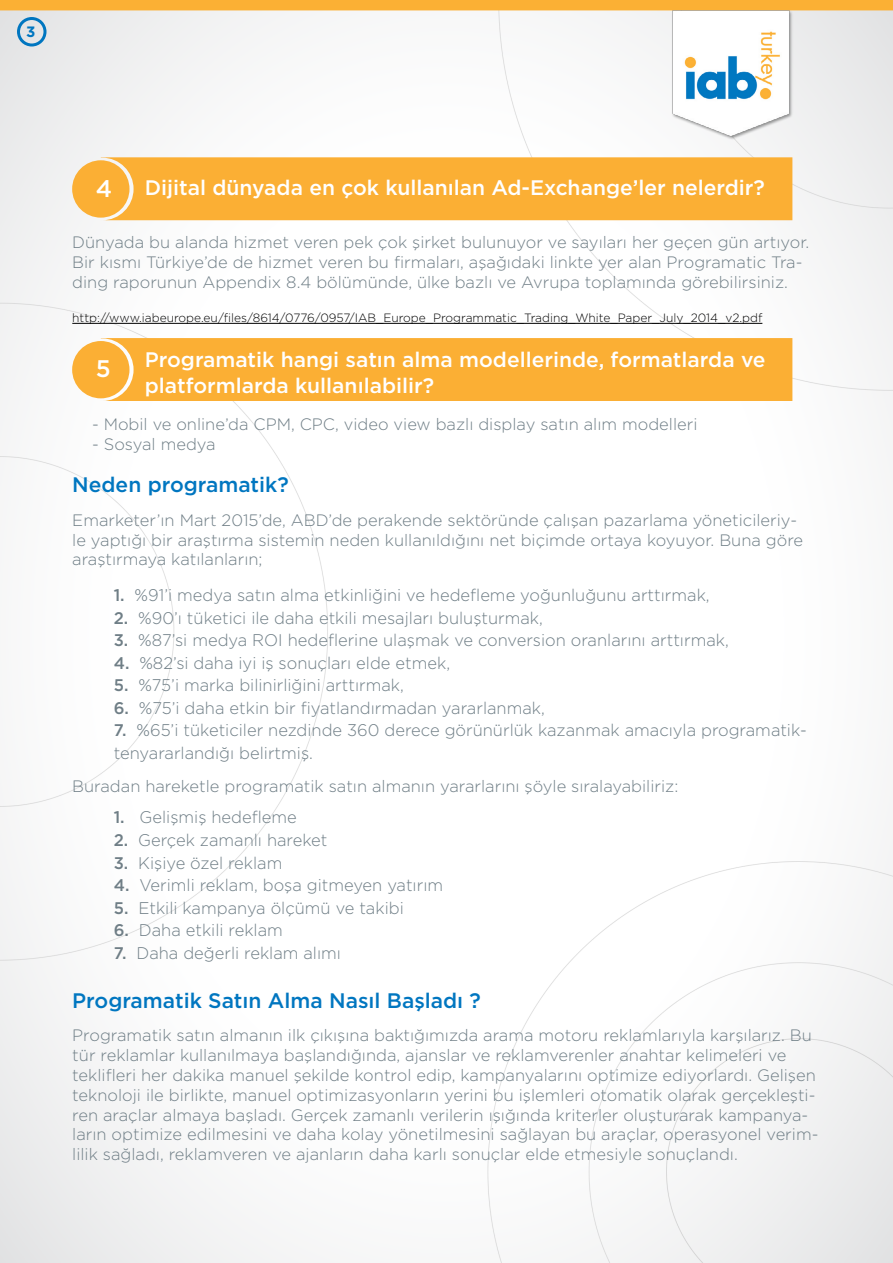
<style>
.page{position:relative;width:893px;height:1263px;background:#fff}
.page>*{position:absolute;margin:0;border:0;box-sizing:border-box;transform-origin:0 0}
.t1{font:500 24px "Gotham";color:#fff}
.t2{font:500 21px/25.2px "Gotham";color:#fff}
.t3{font:500 21px "Gotham";color:#0076c0}
.t4{font:300 16.8px/22.5px "Gotham";color:#6f7e86}
.t5{font:300 16.5px/19.8px "Gotham";color:#6f7e86}
.t6{font:700 15px "Gotham";color:#0076c0}
.t7{font:300 12px "Gotham";color:#000}
.s1{font-weight:500}
</style>
<div class="page">
<img style="left:0;top:0;width:893px;height:1263px">
<img style="left:672px;top:9px;width:121px;height:132px">
<div style="left:72px;top:160px;width:57px;height:58px;background:#fbaf34;border-radius:50%"></div>
<div style="left:101px;top:157px;width:691px;height:64px;background:#fbaf34"></div>
<div style="left:72px;top:341px;width:57px;height:57px;background:#fbaf34;border-radius:50%"></div>
<div style="left:101px;top:338px;width:691px;height:64px;background:#fbaf34"></div>
<hr style="left:72px;top:323px;width:690px;height:1px;background:#000">
<div style="left:17px;top:17px;width:30px;height:30px;border:3px solid #0076c0;border-radius:50%"></div>
<p class="t6" style="left:26px;top:21px;width:11px">3</p>
<h1 class="t1" style="left:96px;top:172px;width:18px">4</h1>
<p class="t2" style="left:145px;top:175px;width:622px">Dijital dünyada en çok kullanılan Ad-Exchange’ler nelerdir?</p>
<p class="t5" style="left:72px;top:232px;width:738px">Dünyada bu alanda hizmet veren pek çok şirket bulunuyor ve sayıları her geçen gün artıyor.<br>Bir kısmı Türkiye’de de hizmet veren bu firmaları, aşağıdaki linkte yer alan Programatic Tra&shy;ding raporunun Appendix 8.4 bölümünde, ülke bazlı ve Avrupa toplamında görebilirsiniz.</p>
<p class="t7" style="left:72px;top:310px;width:692px">http://www.iabeurope.eu/files/8614/0776/0957/IAB_Europe_Programmatic_Trading_White_Paper_July_2014_v2.pdf</p>
<h1 class="t1" style="left:96px;top:353px;width:16px">5</h1>
<p class="t2" style="left:145px;top:347px;width:622px">Programatik hangi satın alma modellerinde, formatlarda ve platformlarda kullanılabilir?</p>
<p class="t5" style="left:92px;top:414px;width:607px">- Mobil ve online’da CPM, CPC, video view bazlı display satın alım modelleri</p>
<p class="t5" style="left:92px;top:434px;width:125px">- Sosyal medya</p>
<p class="t3" style="left:72px;top:471px;width:218px">Neden programatik?</p>
<p class="t5" style="left:72px;top:510px;width:732px">Emarketer’ın Mart 2015’de, ABD’de perakende sektöründe çalışan pazarlama yöneticileriy&shy;le yaptığı bir araştırma sistemin neden kullanıldığını net biçimde ortaya koyuyor. Buna göre araştırmaya katılanların;</p>
<p class="t4" style="left:114px;top:584px;width:597px"><span class="s1">1.</span> %91’i medya satın alma etkinliğini ve hedefleme yoğunluğunu arttırmak,</p>
<p class="t4" style="left:114px;top:606px;width:431px"><span class="s1">2.</span> %90’ı tüketici ile daha etkili mesajları buluşturmak,</p>
<p class="t4" style="left:114px;top:629px;width:617px"><span class="s1">3.</span> %87’si medya ROI hedeflerine ulaşmak ve conversion oranlarını arttırmak,</p>
<p class="t4" style="left:114px;top:651px;width:338px"><span class="s1">4.</span> %82’si daha iyi iş sonuçları elde etmek,</p>
<p class="t4" style="left:114px;top:674px;width:292px"><span class="s1">5.</span> %75’i marka bilinirliğini arttırmak,</p>
<p class="t4" style="left:114px;top:696px;width:433px"><span class="s1">6.</span> %75’i daha etkin bir fiyatlandırmadan yararlanmak,</p>
<p class="t4" style="left:114px;top:719px;width:694px"><span class="s1">7.</span> %65’i tüketiciler nezdinde 360 derece görünürlük kazanmak amacıyla programatik&shy;tenyararlandığı belirtmiş.</p>
<p class="t5" style="left:72px;top:776px;width:607px">Buradan hareketle programatik satın almanın yararlarını şöyle sıralayabiliriz:</p>
<p class="t4" style="left:114px;top:806px;width:185px"><span class="s1">1.</span> Gelişmiş hedefleme</p>
<p class="t4" style="left:114px;top:828px;width:215px"><span class="s1">2.</span> Gerçek zamanlı hareket</p>
<p class="t4" style="left:114px;top:851px;width:170px"><span class="s1">3.</span> Kişiye özel reklam</p>
<p class="t4" style="left:114px;top:873px;width:331px"><span class="s1">4.</span> Verimli reklam, boşa gitmeyen yatırım</p>
<p class="t4" style="left:114px;top:896px;width:292px"><span class="s1">5.</span> Etkili kampanya ölçümü ve takibi</p>
<p class="t4" style="left:114px;top:918px;width:171px"><span class="s1">6.</span> Daha etkili reklam</p>
<p class="t4" style="left:114px;top:941px;width:229px"><span class="s1">7.</span> Daha değerli reklam alımı</p>
<p class="t3" style="left:72px;top:986px;width:410px">Programatik Satın Alma Nasıl Başladı ?</p>
<p class="t5" style="left:72px;top:1025px;width:748px">Programatik satın almanın ilk çıkışına baktığımızda arama motoru reklamlarıyla karşılarız. Bu tür reklamlar kullanılmaya başlandığında, ajanslar ve reklamverenler anahtar kelimeleri ve teklifleri her dakika manuel şekilde kontrol edip, kampanyalarını optimize ediyorlardı. Gelişen teknoloji ile birlikte, manuel optimizasyonların yerini bu işlemleri otomatik olarak gerçekleşti&shy;ren araçlar almaya başladı. Gerçek zamanlı verilerin ışığında kriterler oluşturarak kampanya&shy;ların optimize edilmesini ve daha kolay yönetilmesini sağlayan bu araçlar, operasyonel verim&shy;lilik sağladı, reklamveren ve ajanların daha karlı sonuçlar elde etmesiyle sonuçlandı.</p>
</div>
